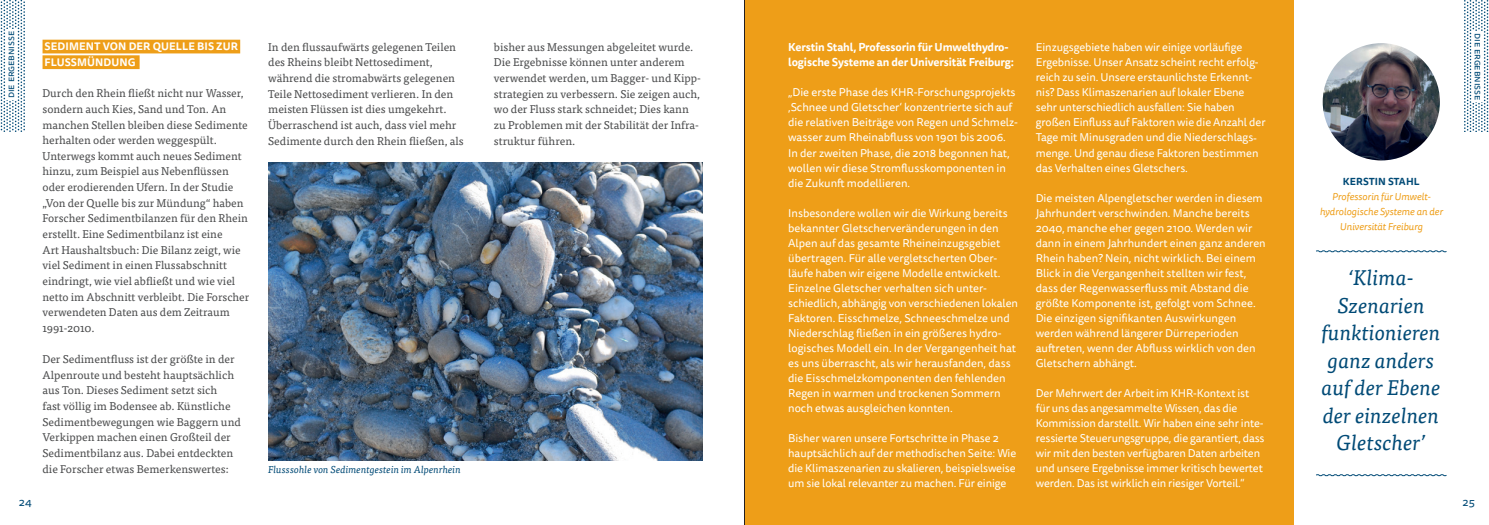
<style>
.page{position:relative;width:1489px;height:525px;background:#fff}
.page>*{position:absolute;margin:0;border:0;box-sizing:border-box;transform-origin:0 0}
.t1{font:italic 21.25px/27.5px "Tisa Pro";color:#004a76;text-align:center}
.t2{font:11.25px/15px "Tisa Sans OT";color:#fff}
.t3{font:11.25px/15.6px "Tisa Pro";color:#4b4c4d}
.t4{font:700 11.25px/15px "Tisa Sans OT";letter-spacing:-.01em;color:#fff}
.t5{font:11.25px "Tisa Sans Pro";color:#004a76}
.t6{font:700 10.62px/15.6px "Tisa Sans Pro";letter-spacing:.01em;color:#fff}
.t7{font:italic 10px/15px "Tisa Sans OT";color:#ee9e18;text-align:center}
.t8{font:10px "Tisa Sans OT";color:#004a76}
.t9{font:italic 10px "Tisa Pro";color:#004a76}
.t10{font:700 10px "Tisa Sans OT";letter-spacing:.01em;color:#004a76}
</style>
<div class="page">
<div style="left:744px;top:0;width:549px;height:524px;background:#ee9e18"></div>
<div style="left:43px;top:40px;width:197px;height:13px;background:#ee9e18"></div>
<div style="left:43px;top:55px;width:97px;height:14px;background:#ee9e18"></div>
<img style="left:268px;top:162px;width:434px;height:298px">
<svg style="left:0;top:1px;width:1px;height:129px"></svg>
<svg style="left:1px;top:0;width:24px;height:131px"></svg>
<div style="left:6px;top:29px;width:11px;height:71px;background:#fff"></div>
<img style="left:1322px;top:43px;width:117px;height:117px;border-radius:59px">
<svg style="left:1316px;top:250px;width:130px;height:2px"></svg>
<svg style="left:1316px;top:474px;width:130px;height:2px"></svg>
<svg style="left:1487px;top:0;width:1px;height:131px"></svg>
<svg style="left:1464px;top:0;width:23px;height:132px"></svg>
<div style="left:1471px;top:31px;width:11px;height:71px;background:#fff"></div>
<hr style="left:744px;top:0;width:1px;height:524px;background:#231f20">
<p class="t8" style="left:5px;top:98px;width:69px;rotate:-90deg">die ergebnisse</p>
<p class="t8" style="left:5px;top:92px;width:61px;rotate:-90deg">e resultaten</p>
<p class="t6" style="left:45px;top:39px;width:195px">SEDIMENT VON DER QUELLE BIS ZUR<br>FLUSSMÜNDUNG</p>
<p class="t3" style="left:43px;top:85px;width:208px">Durch den Rhein fließt nicht nur Wasser, sondern auch Kies, Sand und Ton. An manchen Stellen bleiben diese Sedimente herhalten oder werden weggespült.<br>Unterwegs kommt auch neues Sediment hinzu, zum Beispiel aus Nebenflüssen oder erodierenden Ufern. In der Studie „Von der Quelle bis zur Mündung“ haben Forscher Sedimentbilanzen für den Rhein erstellt. Eine Sedimentbilanz ist eine<br>Art Haushaltsbuch: Die Bilanz zeigt, wie viel Sediment in einen Flussabschnitt eindringt, wie viel abfließt und wie viel netto im Abschnitt verbleibt. Die Forscher verwendeten Daten aus dem Zeitraum 1991-2010.</p>
<p class="t3" style="left:43px;top:350px;width:200px">Der Sedimentfluss ist der größte in der Alpenroute und besteht hauptsächlich aus Ton. Dieses Sediment setzt sich<br>fast völlig im Bodensee ab. Künstliche Sedimentbewegungen wie Baggern und Verkippen machen einen Großteil der Sedimentbilanz aus. Dabei entdeckten die Forscher etwas Bemerkenswertes:</p>
<p class="t3" style="left:268px;top:38px;width:197px">In den flussaufwärts gelegenen Teilen des Rheins bleibt Nettosediment, während die stromabwärts gelegenen Teile Nettosediment verlieren. In den meisten Flüssen ist dies umgekehrt.<br>Überraschend ist auch, dass viel mehr Sedimente durch den Rhein fließen, als</p>
<p class="t3" style="left:494px;top:38px;width:208px">bisher aus Messungen abgeleitet wurde.<br>Die Ergebnisse können unter anderem verwendet werden, um Bagger- und Kipp&shy;strategien zu verbessern. Sie zeigen auch, wo der Fluss stark schneidet; Dies kann zu Problemen mit der Stabilität der Infra&shy;struktur führen.</p>
<p class="t9" style="left:268px;top:462px;width:194px">Flusssohle von Sedimentgestein im Alpenrhein</p>
<p class="t4" style="left:788px;top:40px;width:227px">Kerstin Stahl, Professorin für Umwelthydro&shy;logische Systeme an der Universität Freiburg:</p>
<p class="t2" style="left:788px;top:86px;width:231px">„Die erste Phase des KHR-Forschungsprojekts ‚Schnee und Gletscher‘ konzentrierte sich auf die relativen Beiträge von Regen und Schmelz&shy;wasser zum Rheinabfluss von 1901 bis 2006.<br>In der zweiten Phase, die 2018 begonnen hat, wollen wir diese Stromflusskomponenten in die Zukunft modellieren.</p>
<p class="t2" style="left:788px;top:206px;width:231px">Insbesondere wollen wir die Wirkung bereits bekannter Gletscherveränderungen in den Alpen auf das gesamte Rheineinzugsgebiet übertragen. Für alle vergletscherten Ober&shy;läufe haben wir eigene Modelle entwickelt.<br>Einzelne Gletscher verhalten sich unter&shy;schiedlich, abhängig von verschiedenen lokalen Faktoren. Eisschmelze, Schneeschmelze und Niederschlag fließen in ein größeres hydro&shy;logisches Modell ein. In der Vergangenheit hat es uns überrascht, als wir herausfanden, dass die Eisschmelzkomponenten den fehlenden Regen in warmen und trockenen Sommern noch etwas ausgleichen konnten.</p>
<p class="t2" style="left:788px;top:431px;width:229px">Bisher waren unsere Fortschritte in Phase 2 hauptsächlich auf der methodischen Seite: Wie die Klimaszenarien zu skalieren, beispielsweise um sie lokal relevanter zu machen. Für einige</p>
<p class="t2" style="left:1035px;top:41px;width:231px">Einzugsgebiete haben wir einige vorläufige Ergebnisse. Unser Ansatz scheint recht erfolg&shy;reich zu sein. Unsere erstaunlichste Erkennt&shy;nis? Dass Klimaszenarien auf lokaler Ebene sehr unterschiedlich ausfallen: Sie haben großen Einfluss auf Faktoren wie die Anzahl der Tage mit Minusgraden und die Niederschlags&shy;menge. Und genau diese Faktoren bestimmen das Verhalten eines Gletschers.</p>
<p class="t2" style="left:1035px;top:191px;width:231px">Die meisten Alpengletscher werden in diesem Jahrhundert verschwinden. Manche bereits 2040, manche eher gegen 2100. Werden wir dann in einem Jahrhundert einen ganz anderen Rhein haben? Nein, nicht wirklich. Bei einem Blick in die Vergangenheit stellten wir fest, dass der Regenwasserfluss mit Abstand die größte Komponente ist, gefolgt vom Schnee.<br>Die einzigen signifikanten Auswirkungen werden während längerer Dürreperioden auftreten, wenn der Abfluss wirklich von den Gletschern abhängt.</p>
<p class="t2" style="left:1035px;top:386px;width:230px">Der Mehrwert der Arbeit im KHR-Kontext ist für uns das angesammelte Wissen, das die Kommission darstellt. Wir haben eine sehr inte&shy;ressierte Steuerungsgruppe, die garantiert, dass wir mit den besten verfügbaren Daten arbeiten und unsere Ergebnisse immer kritisch bewertet werden. Das ist wirklich ein riesiger Vorteil.“</p>
<p class="t10" style="left:1342px;top:175px;width:78px">KERSTIN STAHL</p>
<p class="t7" style="left:1319px;top:190px;width:125px">Professorin für Umwelt&shy;hydrologische Systeme an der<br>Universität Freiburg</p>
<h1 class="t1" style="left:1321px;top:262px;width:121px">‘Klima-<br>Szenarien funktionieren ganz anders auf der Ebene der einzelnen<br>Gletscher’</h1>
<p class="t8" style="left:1484px;top:33px;width:69px;rotate:90deg">die ergebnisse</p>
<p class="t8" style="left:1484px;top:40px;width:61px;rotate:90deg">e resultaten</p>
<p class="t5" style="left:19px;top:494px;width:14px">24</p>
<p class="t5" style="left:1462px;top:494px;width:14px">25</p>
</div>
